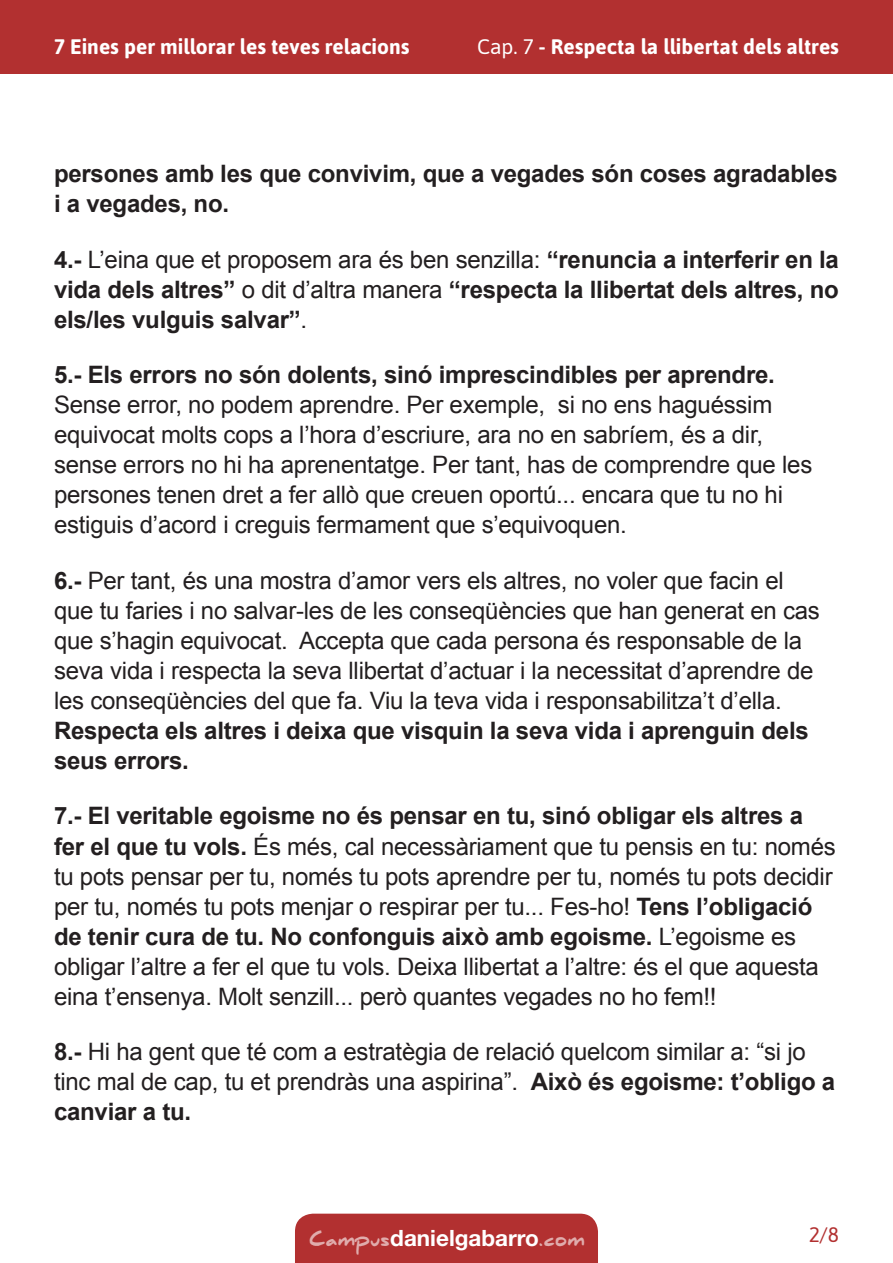
<style>
.page{position:relative;width:893px;height:1263px;background:#fff}
.page>*{position:absolute;margin:0;border:0;box-sizing:border-box;transform-origin:0 0}
.t1{font:24px/30px "Arial";letter-spacing:-.01em;color:#231f20}
.t2{font:700 24px/30px "Arial";letter-spacing:-.01em;color:#231f20}
.t3{font:700 22.5px "Helvetica Neue LT Std";color:#fff}
.t4{font:700 21px "Asap";color:#fff}
.t5{font:21px "Asap";color:#b23030}
.s1{font-weight:400}
.s2{font-weight:700}
.s3{font-family:"Daniel";font-weight:900;font-size:18px;color:#e0acac}
</style>
<div class="page">
<div style="left:0;top:0;width:893px;height:74px;background:#b23030"></div>
<div style="left:295px;top:1214px;width:303px;height:49px;background:#b23030"></div>
<p class="t4" style="left:54px;top:34px;width:357px">7 Eines per millorar les teves relacions</p>
<p class="t4" style="left:477px;top:34px;width:363px"><span class="s1">Cap. 7</span> - Respecta la llibertat dels altres</p>
<p class="t2" style="left:54px;top:160px;width:785px">persones amb les que convivim, que a vegades són coses agradables i a vegades, no.</p>
<p class="t2" style="left:54px;top:245px;width:786px;text-align:justify">4.- <span class="s1">L’eina que et proposem ara és ben senzilla:</span> “renuncia a interferir en la vida dels altres” <span class="s1">o dit d’altra manera</span> “respecta la llibertat dels altres, no els/les vulguis salvar”<span class="s1">.</span></p>
<p class="t1" style="left:54px;top:360px;width:760px"><span class="s2">5.- Els errors no són dolents, sinó imprescindibles per aprendre.<br></span>Sense error, no podem aprendre. Per exemple, si no ens haguéssim equivocat molts cops a l’hora d’escriure, ara no en sabríem, és a dir, sense errors no hi ha aprenentatge. Per tant, has de comprendre que les persones tenen dret a fer allò que creuen oportú... encara que tu no hi estiguis d’acord i creguis fermament que s’equivoquen.</p>
<p class="t1" style="left:54px;top:566px;width:767px"><span class="s2">6.-</span> Per tant, és una mostra d’amor vers els altres, no voler que facin el que tu faries i no salvar-les de les conseqüències que han generat en cas que s’hagin equivocat. Accepta que cada persona és responsable de la seva vida i respecta la seva llibertat d’actuar i la necessitat d’aprendre de les conseqüències del que fa. Viu la teva vida i responsabilitza’t d’ella.<br><span class="s2">Respecta els altres i deixa que visquin la seva vida i aprenguin dels seus errors.</span></p>
<p class="t1" style="left:54px;top:801px;width:783px"><span class="s2">7.- El veritable egoisme no és pensar en tu, sinó obligar els altres a fer el que tu vols.</span> És més, cal necessàriament que tu pensis en tu: només tu pots pensar per tu, només tu pots aprendre per tu, només tu pots decidir per tu, només tu pots menjar o respirar per tu... Fes-ho! <span class="s2">Tens l’obligació de tenir cura de tu. No confonguis això amb egoisme.</span> L’egoisme es obligar l’altre a fer el que tu vols. Deixa llibertat a l’altre: és el que aquesta eina t’ensenya. Molt senzill... però quantes vegades no ho fem!!</p>
<p class="t1" style="left:54px;top:1037px;width:783px"><span class="s2">8.-</span> Hi ha gent que té com a estratègia de relació quelcom similar a: “si jo tinc mal de cap, tu et prendràs una aspirina”. <span class="s2">Això és egoisme: t’obligo a canviar a tu.</span></p>
<p class="t3" style="left:310px;top:1224px;width:277px"><span class="s3">Campus</span>danielgabarro<span class="s3">.com</span></p>
<p class="t5" style="left:809px;top:1223px;width:32px">2/8</p>
</div>
